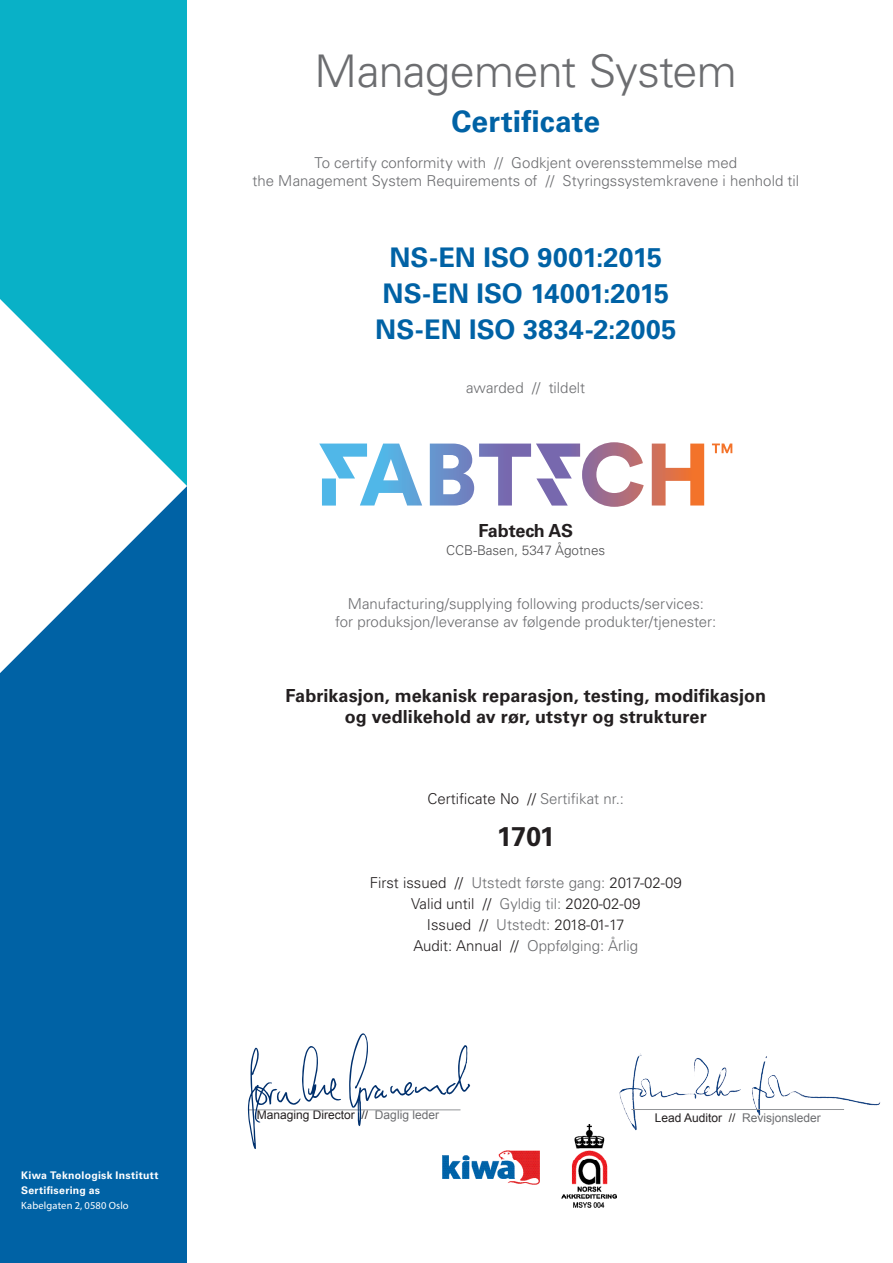
<style>
.page{position:relative;width:893px;height:1263px;background:#fff}
.page>*{position:absolute;margin:0;border:0;box-sizing:border-box;transform-origin:0 0}
.certificate_title{font:300 45px "Univers LT Std";letter-spacing:-.015em;color:#6c6d70}
.certificate{font:700 30px "Univers LT Std";letter-spacing:.005em;color:#0062a5}
.certificate-2{font:700 27px "Univers LT Std";color:#0062a5}
.t1{font:700 27px "Univers LT Std";color:#231f20}
.explanation_text{font:700 18px "Univers LT Std";letter-spacing:.005em;color:#231f20}
.explanation_text-2{font:700 18px "Univers LT Std";letter-spacing:-.02em;color:#231f20}
.explanation_text-3{font:300 15px "Univers LT Std";color:#6c6d70}
.t2{font:300 15px "Univers LT Std";color:#231f20}
.t3{font:300 13.5px "Univers LT Std";color:#505052}
.t4{font:12px "Arial";color:#231f20}
.t5{font:12px "Arial";color:#6c6d70}
.t6{font:700 10.5px/15px "Univers LT Std";letter-spacing:.025em;color:#fff}
.t7{font:10.5px "Myriad Pro";letter-spacing:.015em;color:#fff}
.s1{color:#6c6d70}
.s2{color:#231f20}
</style>
<div class="page">
<div style="left:0;top:486px;width:187px;height:777px;background:#0062a5"></div>
<div style="left:0;top:0;width:187px;height:486px;background:#09b1c7"></div>
<svg style="left:0;top:299px;width:187px;height:374px;fill:#fff"></svg>
<img style="left:619px;top:1053px;width:262px;height:78px">
<hr style="left:248px;top:1109px;width:212px;height:1px;background:#939598">
<hr style="left:631px;top:1109px;width:213px;height:1px;background:#939598">
<img style="left:442px;top:1125px;width:174px;height:83px">
<svg style="left:319px;top:442px;width:413px;height:65px"></svg>
<svg style="left:349px;top:1033px;width:121px;height:93px"></svg>
<svg style="left:248px;top:1046px;width:93px;height:103px"></svg>
<p class="t6" style="left:21px;top:1168px;width:139px">Kiwa Teknologisk Institutt<br>Sertifisering as</p>
<p class="t7" style="left:21px;top:1199px;width:109px">Kabelgaten 2, 0580 Oslo</p>
<p class="certificate_title" style="left:315px;top:44px;width:424px">Management System</p>
<p class="certificate" style="left:451px;top:103px;width:150px">Certificate</p>
<p class="explanation_text-3" style="left:314px;top:153px;width:424px">To certify conformity with // Godkjent overensstemmelse med</p>
<p class="explanation_text-3" style="left:252px;top:171px;width:548px">the Management System Requirements of // Styringssystemkravene i henhold til</p>
<p class="certificate-2" style="left:389px;top:241px;width:274px">NS-EN ISO 9001:2015</p>
<p class="certificate-2" style="left:383px;top:277px;width:288px">NS-EN ISO 14001:2015</p>
<p class="certificate-2" style="left:375px;top:313px;width:303px">NS-EN ISO 3834-2:2005</p>
<p class="explanation_text-3" style="left:466px;top:378px;width:120px">awarded // tildelt</p>
<p class="explanation_text-2" style="left:478px;top:520px;width:96px">Fabtech AS</p>
<p class="t3" style="left:446px;top:542px;width:160px">CCB-Basen, 5347 Ågotnes</p>
<p class="explanation_text-3" style="left:348px;top:594px;width:358px">Manufacturing/supplying following products/services:</p>
<p class="explanation_text-3" style="left:335px;top:612px;width:383px">for produksjon/leveranse av følgende produkter/tjenester:</p>
<p class="explanation_text" style="left:285px;top:685px;width:482px">Fabrikasjon, mekanisk reparasjon, testing, modifikasjon</p>
<p class="explanation_text" style="left:345px;top:706px;width:363px">og vedlikehold av rør, utstyr og strukturer</p>
<p class="t2" style="left:428px;top:789px;width:198px">Certificate No // <span class="s1">Sertifikat nr.:</span></p>
<p class="t1" style="left:497px;top:820px;width:59px">1701</p>
<p class="t2" style="left:370px;top:873px;width:314px">First issued // <span class="s1">Utstedt første gang:</span> 2017-02-09</p>
<p class="t2" style="left:411px;top:894px;width:231px">Valid until // <span class="s1">Gyldig til:</span> 2020-02-09</p>
<p class="t2" style="left:427px;top:915px;width:199px">Issued // <span class="s1">Utstedt:</span> 2018-01-17</p>
<p class="explanation_text-3" style="left:414px;top:936px;width:226px"><span class="s2">Audit: Annual //</span> Oppfølging: Årlig</p>
<p class="t4" style="left:257px;top:1106px;width:184px">Managing Director // <span class="s1">Daglig leder</span></p>
<p class="t5" style="left:655px;top:1109px;width:168px"><span class="s2">Lead Auditor //</span> Revisjonsleder</p>
</div>
